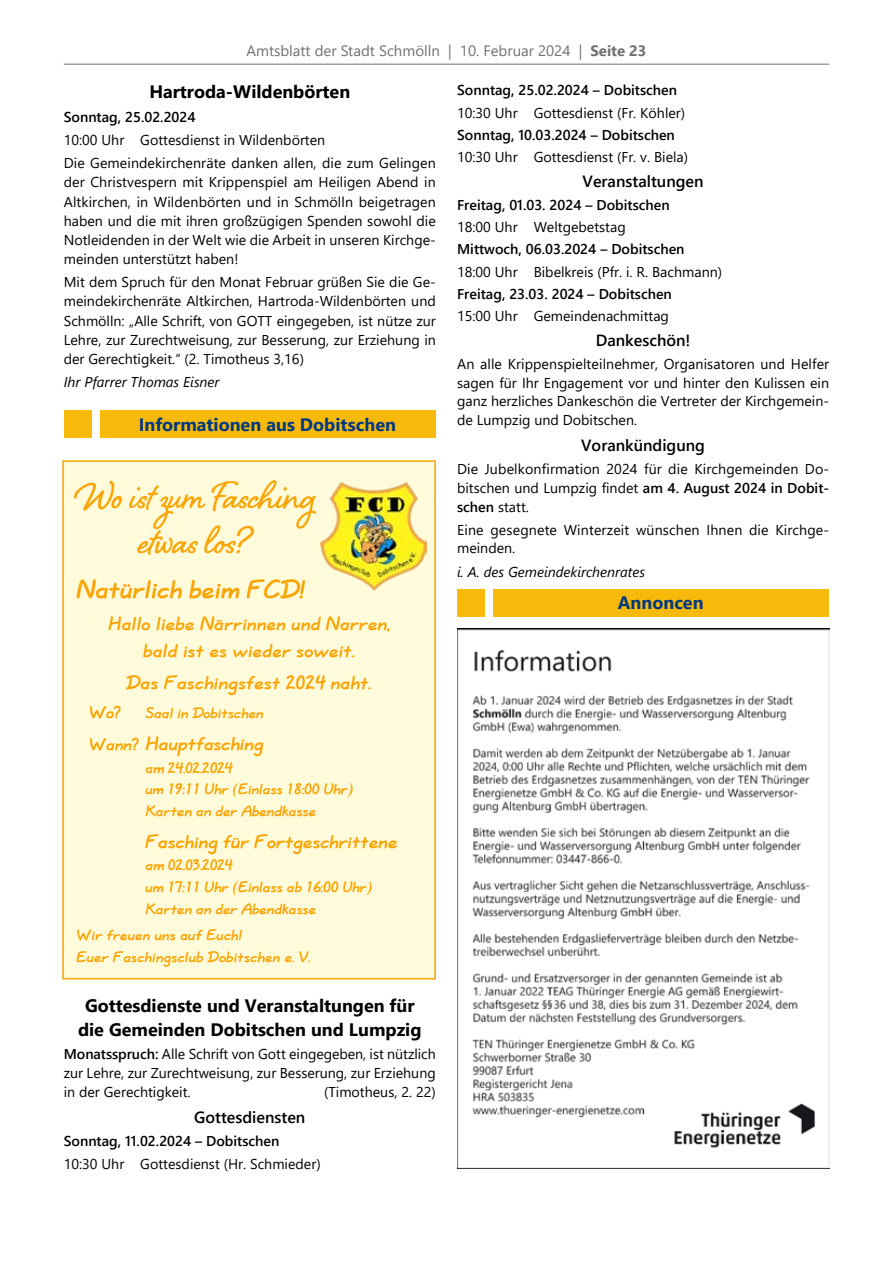
<style>
.page{position:relative;width:893px;height:1263px;background:#fff}
.page>*{position:absolute;margin:0;border:0;box-sizing:border-box;transform-origin:0 0}
.t1{font:700 49.5px/45px "Shelby";letter-spacing:-.01em;color:#faa401;text-align:center}
.t2{font:700 28.5px "Short Hand";letter-spacing:-.01em;color:#faa401}
.t3{font:700 21px/27.8px "Short Hand";color:#faa401;text-align:center}
.t4{font:700 18.75px "Short Hand";color:#faa401}
.t5{font:700 18px/23.7px "Segoe UI";color:#000;text-align:center}
.t6{font:700 18px "Segoe UI";color:#003882}
.t7{font:700 16.5px/21.8px "Short Hand";letter-spacing:-.01em;color:#faa401}
.t8{font:600 16.2px "Segoe UI";color:#000}
.t9{font:15px "Segoe UI";color:#707173}
.t10{font:14.25px/19.2px "Segoe UI";color:#000;text-align:justify}
.t11{font:600 14.25px "Segoe UI";color:#000}
.t12{font:italic 14.25px "Segoe UI";color:#000}
.s1{font-weight:700}
.s2{font-weight:600}
.s3{font-size:18.75px}
</style>
<div class="page">
<hr style="left:64px;top:64px;width:765px;height:1px;background:#707173">
<div style="left:100px;top:410px;width:336px;height:28px;background:#f8ba0a"></div>
<div style="left:64px;top:410px;width:27px;height:28px;background:#f8ba0a"></div>
<div style="left:63px;top:461px;width:372px;height:518px;background:#fffbdb"></div>
<div style="left:62px;top:460px;width:374px;height:519px;border:2px solid #faa401"></div>
<img style="left:320px;top:481px;width:107px;height:110px">
<div style="left:493px;top:589px;width:336px;height:28px;background:#f8ba0a"></div>
<div style="left:457px;top:589px;width:28px;height:28px;background:#f8ba0a"></div>
<img style="left:457px;top:629px;width:372px;height:539px">
<p class="t9" style="left:246px;top:36px;width:392px">Amtsblatt der Stadt Schmölln | 10. Februar 2024 | <span class="s1">Seite 23</span></p>
<p class="t5" style="left:149px;top:78px;width:202px">Hartroda-Wildenbörten</p>
<p class="t11" style="left:64px;top:103px;width:133px">Sonntag, 25.02.2024</p>
<p class="t10" style="left:64px;top:127px;width:374px;line-height:23.4px">10:00 Uhr Gottesdienst in Wildenbörten<br>Die Gemeindekirchenräte danken allen, die zum Gelingen</p>
<p class="t10" style="left:64px;top:171px;width:374px">der Christvespern mit Krippenspiel am Heiligen Abend in Altkirchen, in Wildenbörten und in Schmölln beigetragen haben und die mit ihren großzügigen Spenden sowohl die Notleidenden in der Welt wie die Arbeit in unseren Kirchge&shy;meinden unterstützt haben!</p>
<p class="t10" style="left:64px;top:271px;width:374px">Mit dem Spruch für den Monat Februar grüßen Sie die Ge&shy;meindekirchenräte Altkirchen, Hartroda-Wildenbörten und Schmölln: „Alle Schrift, von GOTT eingegeben, ist nütze zur Lehre, zur Zurechtweisung, zur Besserung, zur Erziehung in der Gerechtigkeit.“ (2. Timotheus 3,16)</p>
<p class="t12" style="left:64px;top:369px;width:157px">Ihr Pfarrer Thomas Eisner</p>
<p class="t6" style="left:139px;top:407px;width:259px">Informationen aus Dobitschen</p>
<p class="t11" style="left:457px;top:77px;width:221px">Sonntag, 25.02.2024 – Dobitschen</p>
<p class="t10" style="left:457px;top:102px;width:230px">10:30 Uhr Gottesdienst (Fr. Köhler)</p>
<p class="t11" style="left:457px;top:121px;width:219px">Sonntag, 10.03.2024 – Dobitschen</p>
<p class="t10" style="left:457px;top:146px;width:233px">10:30 Uhr Gottesdienst (Fr. v. Biela)</p>
<p class="t8" style="left:583px;top:166px;width:122px">Veranstaltungen</p>
<p class="t11" style="left:457px;top:191px;width:214px">Freitag, 01.03. 2024 – Dobitschen</p>
<p class="t10" style="left:457px;top:216px;width:170px">18:00 Uhr Weltgebetstag</p>
<p class="t11" style="left:457px;top:236px;width:229px">Mittwoch, 06.03.2024 – Dobitschen</p>
<p class="t10" style="left:457px;top:261px;width:267px">18:00 Uhr Bibelkreis (Pfr. i. R. Bachmann)</p>
<p class="t11" style="left:457px;top:280px;width:216px">Freitag, 23.03. 2024 – Dobitschen</p>
<p class="t10" style="left:457px;top:305px;width:213px">15:00 Uhr Gemeindenachmittag</p>
<p class="t8" style="left:596px;top:325px;width:96px">Dankeschön!</p>
<p class="t10" style="left:457px;top:353px;width:374px;line-height:18.8px">An alle Krippenspielteilnehmer, Organisatoren und Helfer sagen für Ihr Engagement vor und hinter den Kulissen ein ganz herzliches Dankeschön die Vertreter der Kirchgemein&shy;de Lumpzig und Dobitschen.</p>
<p class="t8" style="left:581px;top:430px;width:125px">Vorankündigung</p>
<p class="t10" style="left:457px;top:458px;width:374px;line-height:18.8px">Die Jubelkonfirmation 2024 für die Kirchgemeinden Do&shy;bitschen und Lumpzig findet <span class="s2">am 4. August 2024 in Dobit&shy;schen</span> statt.</p>
<p class="t10" style="left:457px;top:519px;width:374px;line-height:18.8px">Eine gesegnete Winterzeit wünschen Ihnen die Kirchge&shy;meinden.</p>
<p class="t12" style="left:457px;top:558px;width:190px">i. A. des Gemeindekirchenrates</p>
<p class="t6" style="left:618px;top:586px;width:87px">Annoncen</p>
<h1 class="t1" style="left:77px;top:468px;width:240px">Wo ist zum Fasching etwas los?</h1>
<h2 class="t2" style="left:77px;top:573px;width:231px">Natürlich beim FCD!</h2>
<h3 class="t3" style="left:108px;top:610px;width:284px">Hallo liebe Närrinnen und Narren, bald ist es wieder soweit.</h3>
<h3 class="t3" style="left:127px;top:670px;width:246px">Das Faschingsfest 2024 naht.</h3>
<h3 class="t4" style="left:89px;top:702px;width:33px">Wo?</h3>
<p class="t7" style="left:146px;top:703px;width:120px">Saal in Dobitschen</p>
<h3 class="t3" style="left:89px;top:731px;width:176px"><span class="s3">Wann?</span> Hauptfasching</h3>
<p class="t7" style="left:146px;top:757px;width:209px">am 24.02.2024<br>um 19:11 Uhr (Einlass 18:00 Uhr)<br>Karten an der Abendkasse</p>
<h3 class="t3" style="left:146px;top:828px;width:254px">Fasching für Fortgeschrittene</h3>
<p class="t7" style="left:146px;top:855px;width:228px">am 02.03.2024<br>um 17:11 Uhr (Einlass ab 16:00 Uhr)<br>Karten an der Abendkasse</p>
<p class="t7" style="left:77px;top:924px;width:235px">Wir freuen uns auf Euch!<br>Euer Faschingsclub Dobitschen e. V.</p>
<p class="t5" style="left:78px;top:993px;width:345px">Gottesdienste und Veranstaltungen für die Gemeinden Dobitschen und Lumpzig</p>
<p class="t10" style="left:64px;top:1043px;width:374px;line-height:18.8px"><span class="s2">Monatsspruch:</span> Alle Schrift von Gott eingegeben, ist nützlich zur Lehre, zur Zurechtweisung, zur Besserung, zur Erziehung in der Gerechtigkeit.</p>
<p class="t10" style="left:324px;top:1081px;width:113px">(Timotheus, 2. 22)</p>
<p class="t8" style="left:194px;top:1101px;width:113px">Gottesdiensten</p>
<p class="t11" style="left:64px;top:1127px;width:217px">Sonntag, 11.02.2024 – Dobitschen</p>
<p class="t10" style="left:64px;top:1153px;width:258px">10:30 Uhr Gottesdienst (Hr. Schmieder)</p>
</div>
